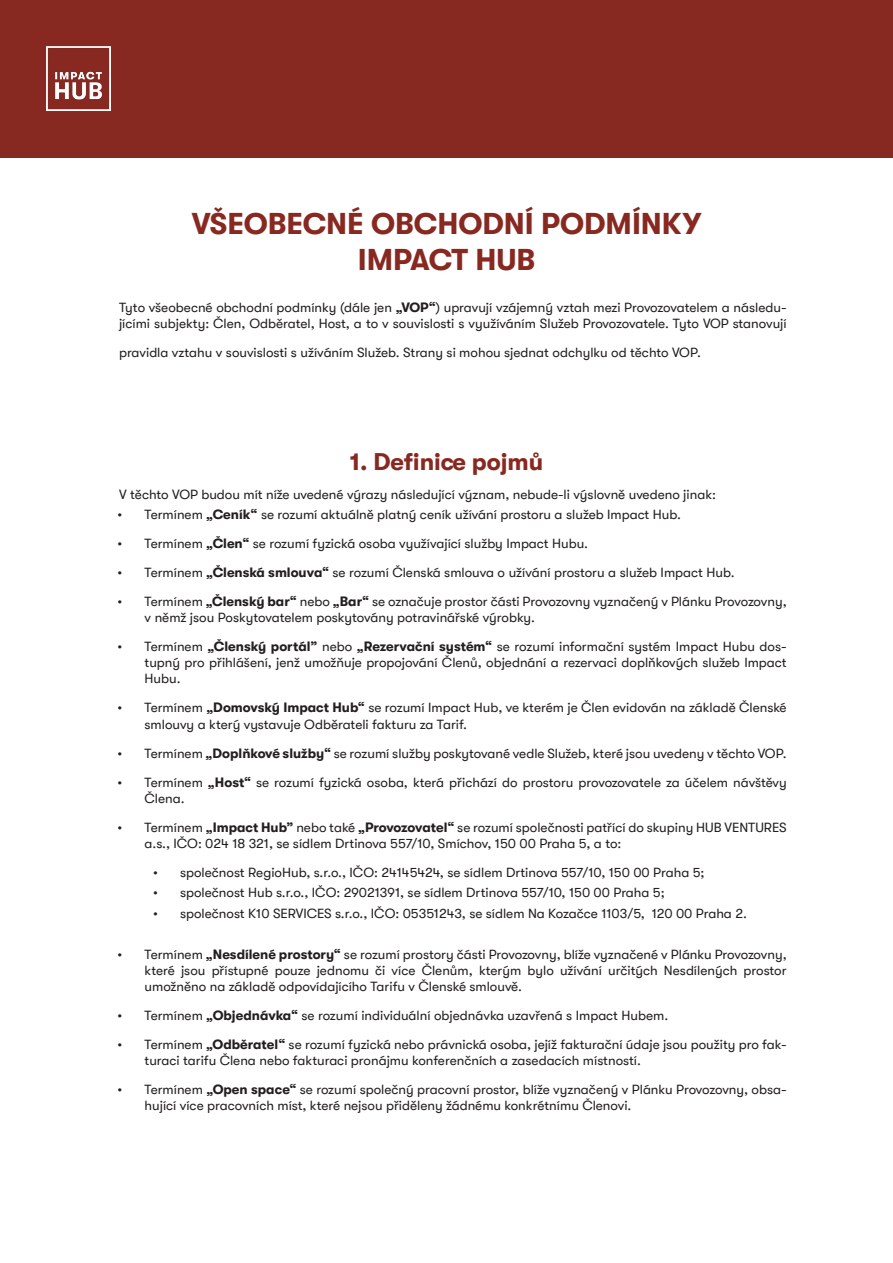
<style>
.page{position:relative;width:893px;height:1263px;background:#fff}
.page>*{position:absolute;margin:0;border:0;box-sizing:border-box;transform-origin:0 0}
.Název{font:700 30px "GT Walsheim";color:#882921}
.Nadpis{font:700 24px "GT Walsheim";color:#882921}
.Body_text_normal{font:13.5px/16.2px "GT Walsheim";color:#231f20}
.s1{font-weight:700}
</style>
<div class="page">
<div style="left:0;top:0;width:893px;height:157px;background:#882921"></div>
<img style="left:46px;top:46px;width:65px;height:65px">
<p class="Název" style="left:192px;top:206px;width:511px">VŠEOBECNÉ OBCHODNÍ PODMÍNKY</p>
<p class="Název" style="left:358px;top:242px;width:179px">IMPACT HUB</p>
<p class="Body_text_normal" style="left:119px;top:299px;width:669px">Tyto všeobecné obchodní podmínky (dále jen <span class="s1">„VOP“</span>) upravují vzájemný vztah mezi Provozovatelem a následu&shy;jícími subjekty: Člen, Odběratel, Host, a to v souvislosti s využíváním Služeb Provozovatele. Tyto VOP stanovují</p>
<p class="Body_text_normal" style="left:119px;top:344px;width:583px">pravidla vztahu v souvislosti s užíváním Služeb. Strany si mohou sjednat odchylku od těchto VOP.</p>
<p class="Nadpis" style="left:350px;top:448px;width:195px">1. Definice pojmů</p>
<p class="Body_text_normal" style="left:119px;top:486px;width:598px">V těchto VOP budou mít níže uvedené výrazy následující význam, nebude-li výslovně uvedeno jinak:</p>
<p class="Body_text_normal" style="left:118px;top:506px;width:565px">• Termínem <span class="s1">„Ceník“</span> se rozumí aktuálně platný ceník užívání prostoru a služeb Impact Hub.</p>
<p class="Body_text_normal" style="left:118px;top:535px;width:472px">• Termínem <span class="s1">„Člen“</span> se rozumí fyzická osoba využívající služby Impact Hubu.</p>
<p class="Body_text_normal" style="left:118px;top:564px;width:619px">• Termínem <span class="s1">„Členská smlouva“</span> se rozumí Členská smlouva o užívání prostoru a služeb Impact Hub.</p>
<p class="Body_text_normal" style="left:145px;top:593px;width:644px;text-indent:-27px">• Termínem <span class="s1">„Členský bar“</span> nebo <span class="s1">„Bar“</span> se označuje prostor části Provozovny vyznačený v Plánku Provozovny, v němž jsou Poskytovatelem poskytovány potravinářské výrobky.</p>
<p class="Body_text_normal" style="left:145px;top:638px;width:644px;text-align:justify;text-indent:-27px">• Termínem <span class="s1">„Členský portál”</span> nebo <span class="s1">„Rezervační systém“</span> se rozumí informační systém Impact Hubu dos&shy;tupný pro přihlášení, jenž umožňuje propojování Členů, objednání a rezervaci doplňkových služeb Impact Hubu.</p>
<p class="Body_text_normal" style="left:145px;top:700px;width:644px;text-indent:-27px">• Termínem <span class="s1">„Domovský Impact Hub“</span> se rozumí Impact Hub, ve kterém je Člen evidován na základě Členské smlouvy a který vystavuje Odběrateli fakturu za Tarif.</p>
<p class="Body_text_normal" style="left:118px;top:745px;width:671px">• Termínem <span class="s1">„Doplňkové služby“</span> se rozumí služby poskytované vedle Služeb, které jsou uvedeny v těchto VOP.</p>
<p class="Body_text_normal" style="left:145px;top:774px;width:644px;text-indent:-27px">• Termínem <span class="s1">„Host“</span> se rozumí fyzická osoba, která přichází do prostoru provozovatele za účelem návštěvy<br>Člena.</p>
<p class="Body_text_normal" style="left:145px;top:819px;width:644px;text-indent:-27px">• Termínem <span class="s1">„Impact Hub”</span> nebo také <span class="s1">„Provozovatel“</span> se rozumí společnosti patřící do skupiny HUB VENTURES a.s., IČO: 024 18 321, se sídlem Drtinova 557/10, Smíchov, 150 00 Praha 5, a to:</p>
<p class="Body_text_normal" style="left:153px;top:864px;width:553px">• společnost RegioHub, s.r.o., IČO: 24145424, se sídlem Drtinova 557/10, 150 00 Praha 5;</p>
<p class="Body_text_normal" style="left:153px;top:885px;width:513px">• společnost Hub s.r.o., IČO: 29021391, se sídlem Drtinova 557/10, 150 00 Praha 5;</p>
<p class="Body_text_normal" style="left:153px;top:905px;width:595px">• společnost K10 SERVICES s.r.o., IČO: 05351243, se sídlem Na Kozačce 1103/5, 120 00 Praha 2.</p>
<p class="Body_text_normal" style="left:145px;top:946px;width:644px;text-align:justify;text-indent:-27px">• Termínem <span class="s1">„Nesdílené prostory“</span> se rozumí prostory části Provozovny, blíže vyznačené v Plánku Provozovny, které jsou přístupné pouze jednomu či více Členům, kterým bylo užívání určitých Nesdílených prostor umožněno na základě odpovídajícího Tarifu v Členské smlouvě.</p>
<p class="Body_text_normal" style="left:118px;top:1007px;width:552px">• Termínem <span class="s1">„Objednávka“</span> se rozumí individuální objednávka uzavřená s Impact Hubem.</p>
<p class="Body_text_normal" style="left:145px;top:1036px;width:644px;text-indent:-27px">• Termínem <span class="s1">„Odběratel“</span> se rozumí fyzická nebo právnická osoba, jejíž fakturační údaje jsou použity pro fak&shy;turaci tarifu Člena nebo fakturaci pronájmu konferenčních a zasedacích místností.</p>
<p class="Body_text_normal" style="left:145px;top:1081px;width:644px;text-indent:-27px">• Termínem <span class="s1">„Open space“</span> se rozumí společný pracovní prostor, blíže vyznačený v Plánku Provozovny, obsa&shy;hující více pracovních míst, které nejsou přiděleny žádnému konkrétnímu Členovi.</p>
</div>
